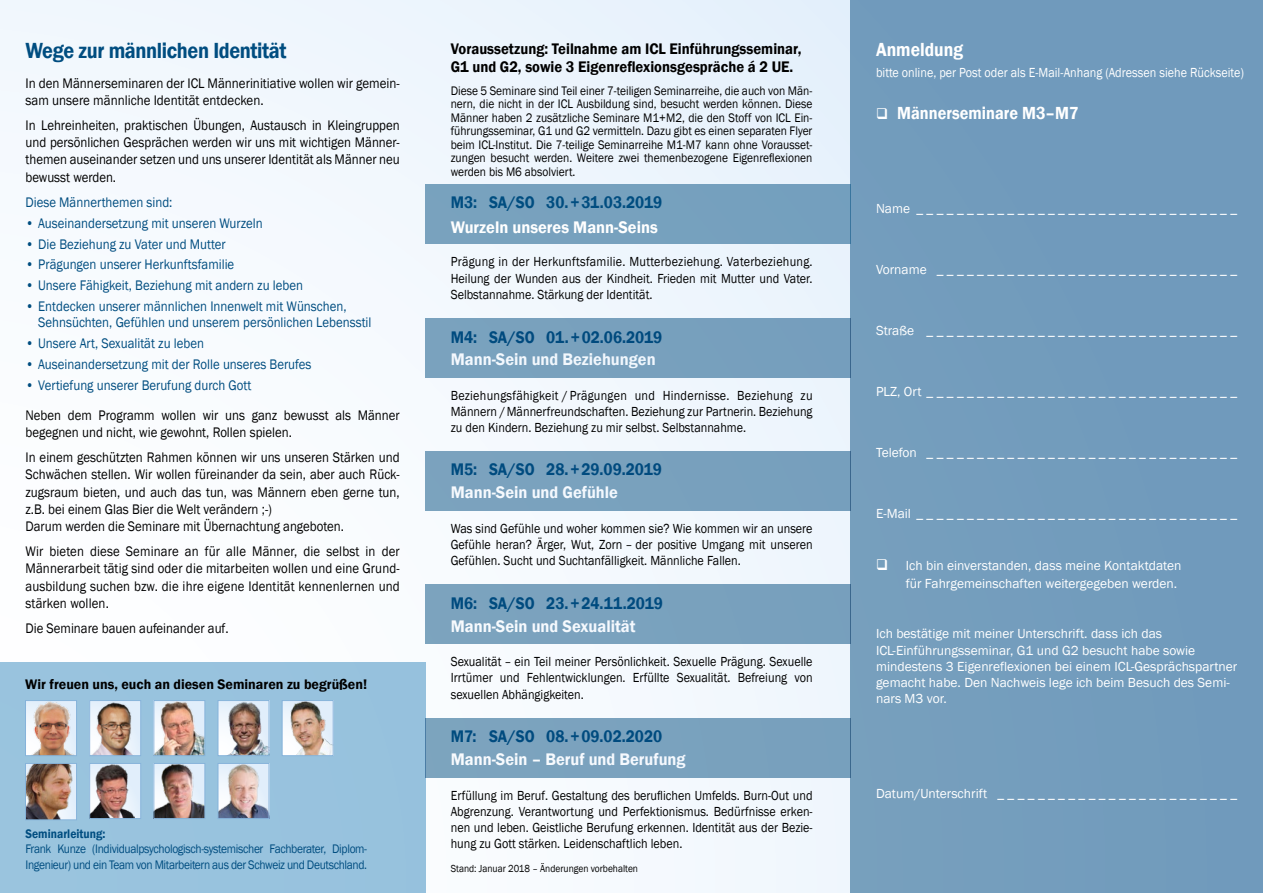
<style>
.page{position:relative;width:1263px;height:893px;background:#f4f9fe}
.page>*{position:absolute;margin:0;border:0;box-sizing:border-box;transform-origin:0 0}
.t1{font:600 22.5px "Franklin Gothic";letter-spacing:-.02em;color:#004d80;scale:.9 1}
.t2{font:600 19.5px "Franklin Gothic";color:#fff;scale:.9 1}
.t3{font:600 18px "Franklin Gothic";color:#fff;scale:.9 1}
.t4{font:600 17.25px "Franklin Gothic";color:#fff;scale:.95 1}
.t5{font:600 17.25px "Franklin Gothic";color:#004d80;scale:.9 1}
.t6{font:600 15.75px/18.9px "Franklin Gothic";color:#000;scale:.93 1}
.t7{font:14.25px/17.1px "Franklin Gothic";color:#000;text-align:justify;scale:.9 1}
.t8{font:14.25px/16.5px "Franklin Gothic";color:#004d80;scale:.9 1}
.t9{font:14.25px/17.1px "Franklin Gothic";color:#000;scale:.91 1}
.t10{font:600 14.25px "Franklin Gothic";color:#000}
.t11{font:13.5px/16.2px "Franklin Gothic";color:#000;text-align:justify;scale:.9 1}
.t12{font:13.5px/16.2px "Franklin Gothic";color:#fff}
.t13{font:13.5px "Franklin Gothic";color:#fff;scale:.9 1}
.t14{font:12.75px/13.5px "Franklin Gothic";color:#000;text-align:justify;scale:.9 1}
.t15{font:12.75px/15.3px "Franklin Gothic";letter-spacing:-.03em;color:#004d80;scale:.9 1}
.t16{font:600 12.75px "Franklin Gothic";color:#004d80;scale:.9 1}
.t17{font:10.5px "Franklin Gothic";color:#000;scale:.9 1}
</style>
<div class="page">
<div style="left:625px;top:0;width:19px;height:11px;background:#e8f2fc"></div>
<div style="left:0;top:662px;width:425px;height:231px;background:#98c3de"></div>
<div style="left:850px;top:0;width:413px;height:893px;background:#719bbc"></div>
<div style="left:425px;top:185px;width:425px;height:59px;background:#77a1be"></div>
<div style="left:425px;top:318px;width:425px;height:60px;background:#78a0bd"></div>
<div style="left:425px;top:451px;width:425px;height:59px;background:#79a1bd"></div>
<div style="left:425px;top:584px;width:425px;height:60px;background:#7aa2be"></div>
<div style="left:425px;top:718px;width:425px;height:59px;background:#7aa2be"></div>
<img style="left:27px;top:702px;width:48px;height:52px">
<div style="left:25px;top:700px;width:52px;height:56px;border:1px solid #86b3da"></div>
<img style="left:91px;top:702px;width:48px;height:52px">
<div style="left:89px;top:700px;width:52px;height:56px;border:1px solid #86b3da"></div>
<div style="left:90px;top:763px;width:51px;height:55px;background:#e1eefb"></div>
<img style="left:91px;top:765px;width:43px;height:52px">
<div style="left:89px;top:763px;width:52px;height:56px;border:1px solid #86b3da"></div>
<img style="left:156px;top:702px;width:47px;height:52px">
<div style="left:154px;top:700px;width:51px;height:56px;border:1px solid #86b3da"></div>
<img style="left:156px;top:765px;width:47px;height:52px">
<div style="left:154px;top:763px;width:51px;height:56px;border:1px solid #86b3da"></div>
<img style="left:27px;top:765px;width:48px;height:53px">
<div style="left:25px;top:763px;width:52px;height:57px;border:1px solid #86b3da"></div>
<img style="left:220px;top:765px;width:47px;height:52px">
<div style="left:218px;top:763px;width:51px;height:56px;border:1px solid #86b3da"></div>
<img style="left:284px;top:702px;width:47px;height:52px">
<div style="left:282px;top:700px;width:51px;height:56px;border:1px solid #86b3da"></div>
<img style="left:220px;top:702px;width:47px;height:52px">
<div style="left:218px;top:700px;width:51px;height:56px;border:1px solid #86b3da"></div>
<h1 class="t1" style="left:26px;top:37px;width:292px">Wege zur männlichen Identität</h1>
<p class="t9" style="left:26px;top:75px;width:412px">In den Männerseminaren der ICL Männerinitiative wollen wir gemein&shy;sam unsere männliche Identität entdecken.</p>
<p class="t7" style="left:26px;top:117px;width:417px">In Lehreinheiten, praktischen Übungen, Austausch in Kleingruppen und persönlichen Gesprächen werden wir uns mit wichtigen Männer&shy;themen auseinander setzen und uns unserer Identität als Männer neu bewusst werden.</p>
<p class="t8" style="left:26px;top:194px;width:165px">Diese Männerthemen sind:</p>
<p class="t8" style="left:26px;top:215px;width:265px">• Auseinandersetzung mit unseren Wurzeln</p>
<p class="t8" style="left:26px;top:236px;width:224px">• Die Beziehung zu Vater und Mutter</p>
<p class="t8" style="left:26px;top:257px;width:233px">• Prägungen unserer Herkunftsfamilie</p>
<p class="t8" style="left:26px;top:277px;width:310px">• Unsere Fähigkeit, Beziehung mit andern zu leben</p>
<p class="t8" style="left:38px;top:298px;width:372px;text-indent:-13px">• Entdecken unserer männlichen Innenwelt mit Wünschen,<br>Sehnsüchten, Gefühlen und unserem persönlichen Lebensstil</p>
<p class="t8" style="left:26px;top:336px;width:200px">• Unsere Art, Sexualität zu leben</p>
<p class="t8" style="left:26px;top:356px;width:319px">• Auseinandersetzung mit der Rolle unseres Berufes</p>
<p class="t8" style="left:26px;top:377px;width:252px">• Vertiefung unserer Berufung durch Gott</p>
<p class="t7" style="left:26px;top:407px;width:417px">Neben dem Programm wollen wir uns ganz bewusst als Männer begegnen und nicht, wie gewohnt, Rollen spielen.</p>
<p class="t7" style="left:26px;top:449px;width:417px;text-align:left">In einem geschützten Rahmen können wir uns unseren Stärken und Schwächen stellen. Wir wollen füreinander da sein, aber auch Rück&shy;zugsraum bieten, und auch das tun, was Männern eben gerne tun, z.B. bei einem Glas Bier die Welt verändern ;-)<br>Darum werden die Seminare mit Übernachtung angeboten.</p>
<p class="t7" style="left:26px;top:543px;width:417px">Wir bieten diese Seminare an für alle Männer, die selbst in der Männerarbeit tätig sind oder die mitarbeiten wollen und eine Grund&shy;ausbildung suchen bzw. die ihre eigene Identität kennenlernen und stärken wollen.</p>
<p class="t7" style="left:26px;top:620px;width:227px">Die Seminare bauen aufeinander auf.</p>
<p class="t10" style="left:25px;top:676px;width:343px">Wir freuen uns, euch an diesen Seminaren zu begrüßen!</p>
<p class="t16" style="left:26px;top:826px;width:90px">Seminarleitung:</p>
<p class="t15" style="left:26px;top:842px;width:381px">Frank Kunze (Individualpsychologisch-systemischer Fachberater, Diplom-<br>Ingenieur) und ein Team von Mitarbeitern aus der Schweiz und Deutschland.</p>
<p class="t6" style="left:451px;top:39px;width:379px">Voraussetzung: Teilnahme am ICL Einführungsseminar,<br>G1 und G2, sowie 3 Eigenreflexionsgespräche á 2 UE.</p>
<p class="t14" style="left:451px;top:84px;width:403px">Diese 5 Seminare sind Teil einer 7-teiligen Seminarreihe, die auch von Män&shy;nern, die nicht in der ICL Ausbildung sind, besucht werden können. Diese Männer haben 2 zusätzliche Seminare M1+M2, die den Stoff von ICL Ein&shy;führungsseminar, G1 und G2 vermitteln. Dazu gibt es einen separaten Flyer beim ICL-Institut. Die 7-teilige Seminarreihe M1-M7 kann ohne Vorausset&shy;zungen besucht werden. Weitere zwei themenbezogene Eigenreflexionen werden bis M6 absolviert.</p>
<p class="t5" style="left:451px;top:191px;width:237px">M3: SA/SO 30.+31.03.2019</p>
<p class="t4" style="left:451px;top:217px;width:219px">Wurzeln unseres Mann-Seins</p>
<p class="t11" style="left:451px;top:254px;width:404px">Prägung in der Herkunftsfamilie. Mutterbeziehung. Vaterbeziehung.<br>Heilung der Wunden aus der Kindheit. Frieden mit Mutter und Vater.<br>Selbstannahme. Stärkung der Identität.</p>
<p class="t5" style="left:451px;top:326px;width:237px">M4: SA/SO 01.+02.06.2019</p>
<p class="t4" style="left:451px;top:349px;width:217px">Mann-Sein und Beziehungen</p>
<p class="t11" style="left:451px;top:388px;width:403px">Beziehungsfähigkeit / Prägungen und Hindernisse. Beziehung zu Männern /Männerfreundschaften. Beziehung zur Partnerin. Beziehung zu den Kindern. Beziehung zu mir selbst. Selbstannahme.</p>
<p class="t5" style="left:451px;top:459px;width:236px">M5: SA/SO 28.+29.09.2019</p>
<p class="t4" style="left:451px;top:482px;width:177px">Mann-Sein und Gefühle</p>
<p class="t11" style="left:451px;top:520px;width:404px">Was sind Gefühle und woher kommen sie? Wie kommen wir an unsere Gefühle heran? Ärger, Wut, Zorn – der positive Umgang mit unseren Gefühlen. Sucht und Suchtanfälligkeit. Männliche Fallen.</p>
<p class="t5" style="left:451px;top:592px;width:237px">M6: SA/SO 23.+24.11.2019</p>
<p class="t4" style="left:451px;top:615px;width:196px">Mann-Sein und Sexualität</p>
<p class="t11" style="left:451px;top:654px;width:404px">Sexualität – ein Teil meiner Persönlichkeit. Sexuelle Prägung. Sexuelle Irrtümer und Fehlentwicklungen. Erfüllte Sexualität. Befreiung von sexuellen Abhängigkeiten.</p>
<p class="t5" style="left:451px;top:726px;width:236px">M7: SA/SO 08.+09.02.2020</p>
<p class="t4" style="left:451px;top:749px;width:249px">Mann-Sein – Beruf und Berufung</p>
<p class="t11" style="left:451px;top:787px;width:404px">Erfüllung im Beruf. Gestaltung des beruflichen Umfelds. Burn-Out und Abgrenzung. Verantwortung und Perfektionismus. Bedürfnisse erken&shy;nen und leben. Geistliche Berufung erkennen. Identität aus der Bezie&shy;hung zu Gott stärken. Leidenschaftlich leben.</p>
<p class="t17" style="left:451px;top:862px;width:210px">Stand: Januar 2018 – Änderungen vorbehalten</p>
<h2 class="t2" style="left:876px;top:38px;width:98px">Anmeldung</h2>
<p class="t13" style="left:876px;top:64px;width:410px">bitte online, per Post oder als E-Mail-Anhang (Adressen siehe Rückseite)</p>
<h3 class="t3" style="left:876px;top:101px;width:226px">❑ Männerseminare M3–M7</h3>
<p class="t12" style="left:876px;top:201px;width:352px">Name _ _ _ _ _ _ _ _ _ _ _ _ _ _ _ _ _ _ _ _ _ _ _ _ _ _ _ _ _ _ _</p>
<p class="t12" style="left:876px;top:262px;width:352px">Vorname _ _ _ _ _ _ _ _ _ _ _ _ _ _ _ _ _ _ _ _ _ _ _ _ _ _ _ _ _</p>
<p class="t12" style="left:876px;top:323px;width:352px">Straße _ _ _ _ _ _ _ _ _ _ _ _ _ _ _ _ _ _ _ _ _ _ _ _ _ _ _ _ _ _</p>
<p class="t12" style="left:876px;top:384px;width:352px">PLZ, Ort _ _ _ _ _ _ _ _ _ _ _ _ _ _ _ _ _ _ _ _ _ _ _ _ _ _ _ _ _ _</p>
<p class="t12" style="left:876px;top:445px;width:352px">Telefon _ _ _ _ _ _ _ _ _ _ _ _ _ _ _ _ _ _ _ _ _ _ _ _ _ _ _ _ _ _</p>
<p class="t12" style="left:876px;top:506px;width:352px">E-Mail _ _ _ _ _ _ _ _ _ _ _ _ _ _ _ _ _ _ _ _ _ _ _ _ _ _ _ _ _ _ _</p>
<p class="t12" style="left:906px;top:557px;width:277px;line-height:18px;text-indent:-30px">❑ Ich bin einverstanden, dass meine Kontaktdaten für Fahrgemeinschaften weitergegeben werden.</p>
<p class="t12" style="left:876px;top:626px;width:363px">Ich bestätige mit meiner Unterschrift. dass ich das ICL-Einführungsseminar, G1 und G2 besucht habe sowie mindestens 3 Eigenreflexionen bei einem ICL-Gesprächspartner gemacht habe. Den Nachweis lege ich beim Besuch des Semi&shy;nars M3 vor.</p>
<p class="t12" style="left:876px;top:786px;width:352px">Datum/Unterschrift _ _ _ _ _ _ _ _ _ _ _ _ _ _ _ _ _ _ _ _ _ _ _</p>
</div>
